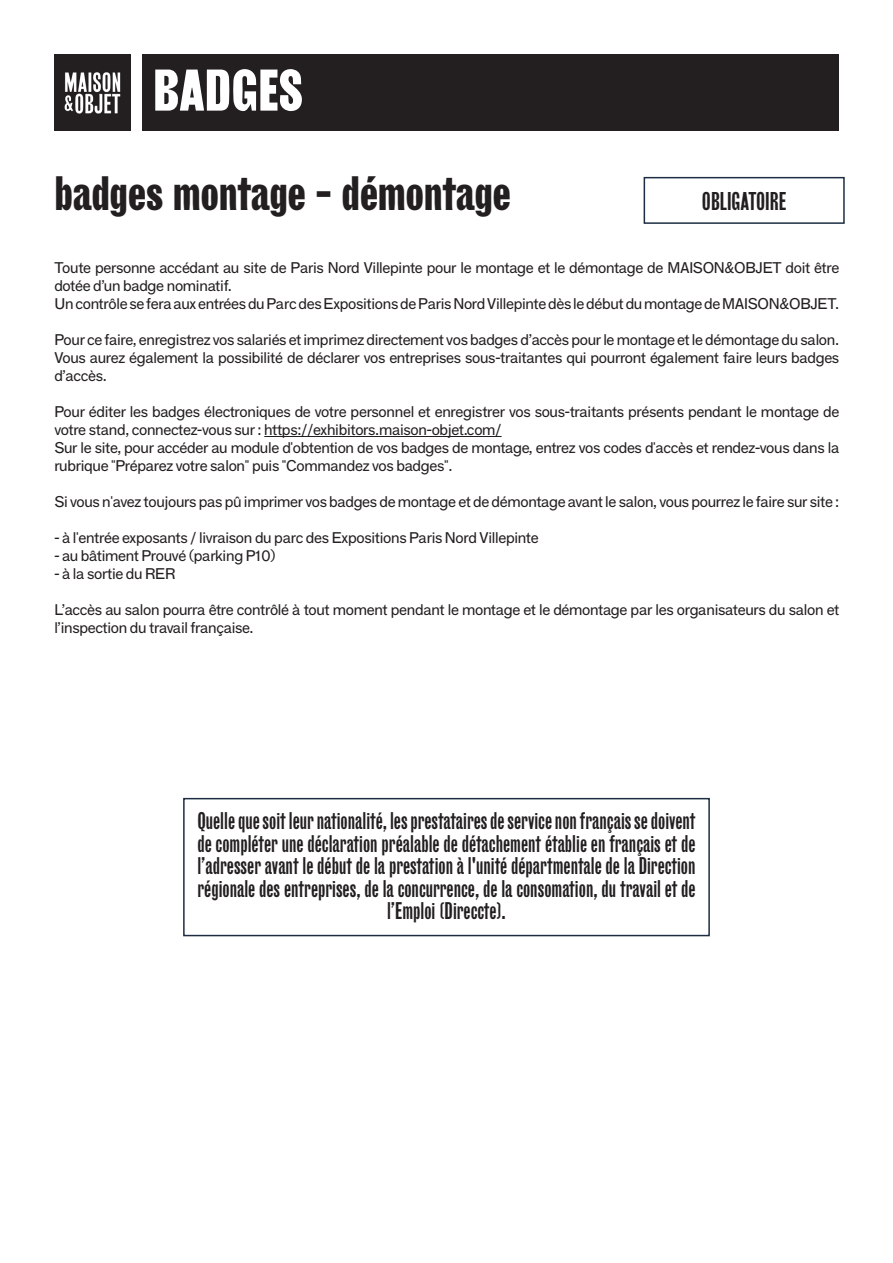
<style>
.page{position:relative;width:893px;height:1263px;background:#fff}
.page>*{position:absolute;margin:0;border:0;box-sizing:border-box;transform-origin:0 0}
.RUBRIQUE{font:700 54.75px "Girott";color:#fff}
.TITRE{font:700 45px "Girott";letter-spacing:-.01em;color:#231f20}
.t1{font:24px "Girott";color:#231f20}
.t2{font:22.5px/22.5px "Girott";color:#231f20;text-align:center}
.t3{font:15px/18px "F Grotesk";letter-spacing:-.02em;color:#231f20}
</style>
<div class="page">
<div style="left:142px;top:54px;width:697px;height:77px;background:#231f20"></div>
<img style="left:54px;top:54px;width:77px;height:77px">
<hr style="left:264px;top:436px;width:238px;height:1px;background:#231f20">
<svg style="left:643px;top:176px;width:202px;height:48px"></svg>
<svg style="left:183px;top:797px;width:527px;height:140px"></svg>
<p class="RUBRIQUE" style="left:153px;top:59px;width:151px">BADGES</p>
<p class="TITRE" style="left:54px;top:168px;width:458px">badges montage - démontage</p>
<p class="t1" style="left:702px;top:187px;width:86px">OBLIGATOIRE</p>
<p class="t3" style="left:54px;top:258px;width:786px">Toute personne accédant au site de Paris Nord Villepinte pour le montage et le démontage de MAISON&amp;OBJET doit être dotée d’un badge nominatif.</p>
<p class="t3" style="left:54px;top:294px;width:786px">Un contrôle se fera aux entrées du Parc des Expositions de Paris Nord Villepinte dès le début du montage de MAISON&amp;OBJET.</p>
<p class="t3" style="left:54px;top:330px;width:786px">Pour ce faire, enregistrez vos salariés et imprimez directement vos badges d’accès pour le montage et le démontage du salon.</p>
<p class="t3" style="left:54px;top:348px;width:786px">Vous aurez également la possibilité de déclarer vos entreprises sous-traitantes qui pourront également faire leurs badges d’accès.</p>
<p class="t3" style="left:54px;top:402px;width:786px">Pour éditer les badges électroniques de votre personnel et enregistrer vos sous-traitants présents pendant le montage de votre stand, connectez-vous sur : https://exhibitors.maison-objet.com/</p>
<p class="t3" style="left:54px;top:438px;width:786px">Sur le site, pour accéder au module d'obtention de vos badges de montage, entrez vos codes d'accès et rendez-vous dans la rubrique "Préparez votre salon" puis "Commandez vos badges".</p>
<p class="t3" style="left:54px;top:492px;width:786px">Si vous n'avez toujours pas pû imprimer vos badges de montage et de démontage avant le salon, vous pourrez le faire sur site :</p>
<p class="t3" style="left:54px;top:528px;width:486px">- à l'entrée exposants / livraison du parc des Expositions Paris Nord Villepinte</p>
<p class="t3" style="left:54px;top:546px;width:223px">- au bâtiment Prouvé (parking P10)</p>
<p class="t3" style="left:54px;top:564px;width:123px">- à la sortie du RER</p>
<p class="t3" style="left:54px;top:600px;width:786px">L’accès au salon pourra être contrôlé à tout moment pendant le montage et le démontage par les organisateurs du salon et l’inspection du travail française.</p>
<p class="t2" style="left:197px;top:810px;width:500px">Quelle que soit leur nationalité, les prestataires de service non français se doivent de compléter une déclaration préalable de détachement établie en français et de l’adresser avant le début de la prestation à l'unité départmentale de la Direction régionale des entreprises, de la concurrence, de la consomation, du travail et de l’Emploi (Direccte).</p>
</div>
